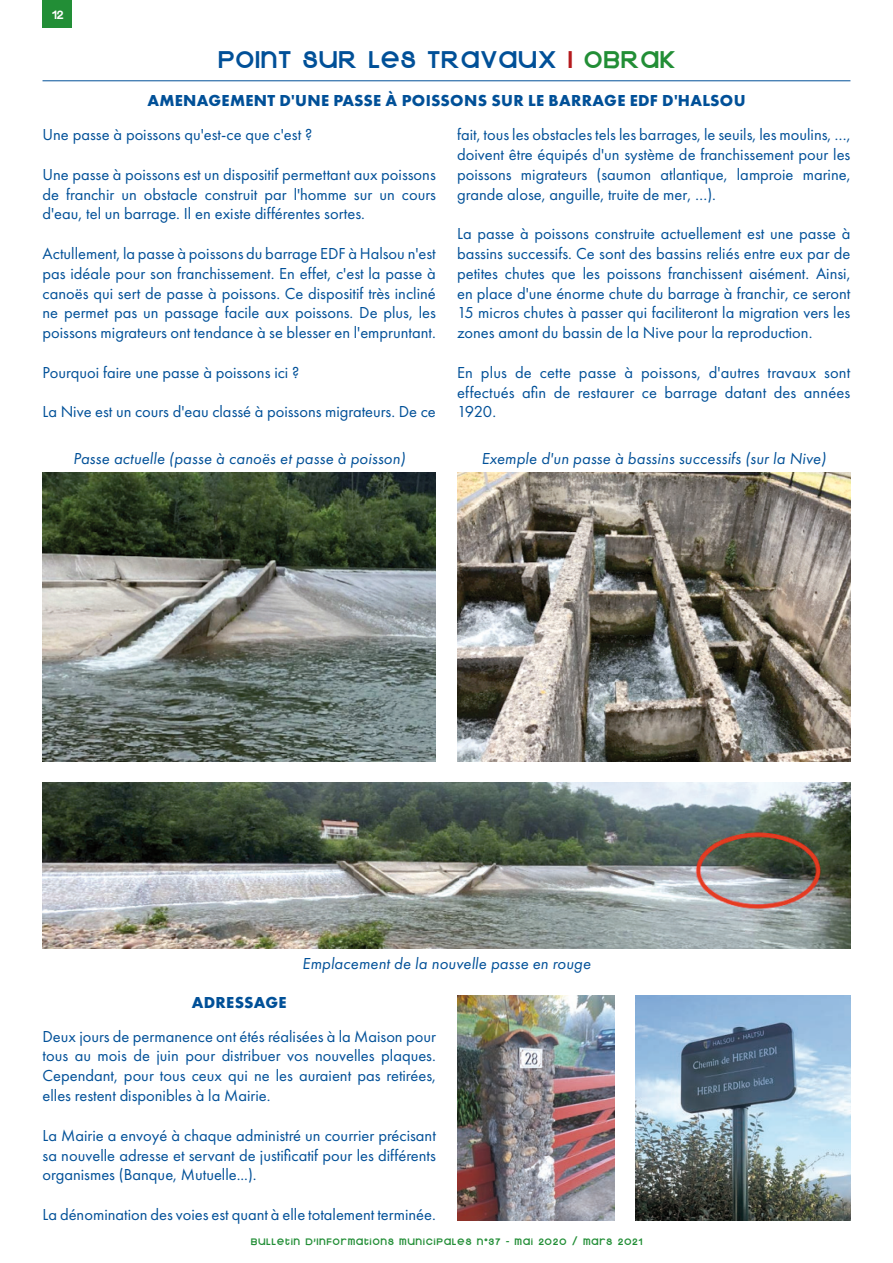
<style>
.page{position:relative;width:893px;height:1263px;background:#fff}
.page>*{position:absolute;margin:0;border:0;box-sizing:border-box;transform-origin:0 0}
.t1{font:27px "Kravitz Extra Thermal";letter-spacing:.05em;color:#005098}
.t2{font:16.5px/19.8px "Futura PT";color:#005098;text-align:justify}
.t3{font:italic 16.5px "Futura PT";letter-spacing:.01em;color:#005098}
.t4{font:700 16.5px "Futura PT";letter-spacing:.02em;color:#005098}
.t5{font:13.5px "Kravitz Extra Thermal";color:#fff}
.t6{font:10.5px "Kravitz Extra Thermal";letter-spacing:.1em;color:#228e36}
.s1{color:#b51a1d}
.s2{color:#228e36}
</style>
<div class="page">
<div style="left:43px;top:0;width:29px;height:28px;background:#228e36"></div>
<img style="left:43px;top:782px;width:807px;height:166px">
<img style="left:457px;top:472px;width:393px;height:289px">
<img style="left:43px;top:472px;width:393px;height:289px">
<img style="left:457px;top:995px;width:157px;height:225px">
<img style="left:636px;top:995px;width:214px;height:225px">
<hr style="left:43px;top:80px;width:807px;height:1px;background:#005098">
<p class="t5" style="left:52px;top:7px;width:13px">12</p>
<p class="t1" style="left:218px;top:43px;width:459px">POINT SUR LES TRAVAUX <span class="s1">I</span> <span class="s2">OBRAK</span></p>
<p class="t4" style="left:147px;top:90px;width:600px">AMENAGEMENT D'UNE PASSE À POISSONS SUR LE BARRAGE EDF D'HALSOU</p>
<p class="t2" style="left:43px;top:125px;width:271px">Une passe à poissons qu'est-ce que c'est ?</p>
<p class="t2" style="left:43px;top:164px;width:395px">Une passe à poissons est un dispositif permettant aux poissons de franchir un obstacle construit par l'homme sur un cours d'eau, tel un barrage. Il en existe différentes sortes.</p>
<p class="t2" style="left:43px;top:243px;width:395px">Actullement, la passe à poissons du barrage EDF à Halsou n'est pas idéale pour son franchissement. En effet, c'est la passe à canoës qui sert de passe à poissons. Ce dispositif très incliné ne permet pas un passage facile aux poissons. De plus, les poissons migrateurs ont tendance à se blesser en l'empruntant.</p>
<p class="t2" style="left:43px;top:362px;width:258px">Pourquoi faire une passe à poissons ici ?</p>
<p class="t2" style="left:43px;top:402px;width:395px">La Nive est un cours d'eau classé à poissons migrateurs. De ce</p>
<p class="t3" style="left:73px;top:448px;width:334px">Passe actuelle (passe à canoës et passe à poisson)</p>
<p class="t2" style="left:457px;top:125px;width:395px">fait, tous les obstacles tels les barrages, le seuils, les moulins, …, doivent être équipés d'un système de franchissement pour les poissons migrateurs (saumon atlantique, lamproie marine, grande alose, anguille, truite de mer, …).</p>
<p class="t2" style="left:457px;top:224px;width:395px">La passe à poissons construite actuellement est une passe à bassins successifs. Ce sont des bassins reliés entre eux par de petites chutes que les poissons franchissent aisément. Ainsi, en place d'une énorme chute du barrage à franchir, ce seront 15 micros chutes à passer qui faciliteront la migration vers les zones amont du bassin de la Nive pour la reproduction.</p>
<p class="t2" style="left:457px;top:362px;width:395px">En plus de cette passe à poissons, d'autres travaux sont effectués afin de restaurer ce barrage datant des années 1920.</p>
<p class="t3" style="left:482px;top:448px;width:346px">Exemple d'un passe à bassins successifs (sur la Nive)</p>
<p class="t4" style="left:192px;top:991px;width:96px">ADRESSAGE</p>
<p class="t3" style="left:302px;top:954px;width:290px">Emplacement de la nouvelle passe en rouge</p>
<p class="t2" style="left:43px;top:1026px;width:395px">Deux jours de permanence ont étés réalisées à la Maison pour tous au mois de juin pour distribuer vos nouvelles plaques.<br>Cependant, pour tous ceux qui ne les auraient pas retirées, elles restent disponibles à la Mairie.</p>
<p class="t2" style="left:43px;top:1125px;width:395px">La Mairie a envoyé à chaque administré un courrier précisant sa nouvelle adresse et servant de justificatif pour les différents organismes (Banque, Mutuelle...).</p>
<p class="t2" style="left:43px;top:1204px;width:395px">La dénomination des voies est quant à elle totalement terminée.</p>
<p class="t6" style="left:251px;top:1234px;width:393px">BULLETIN D’INFORMATIONS MUNICIPALES N°37 - MAI 2020 / MARS 2021</p>
</div>
